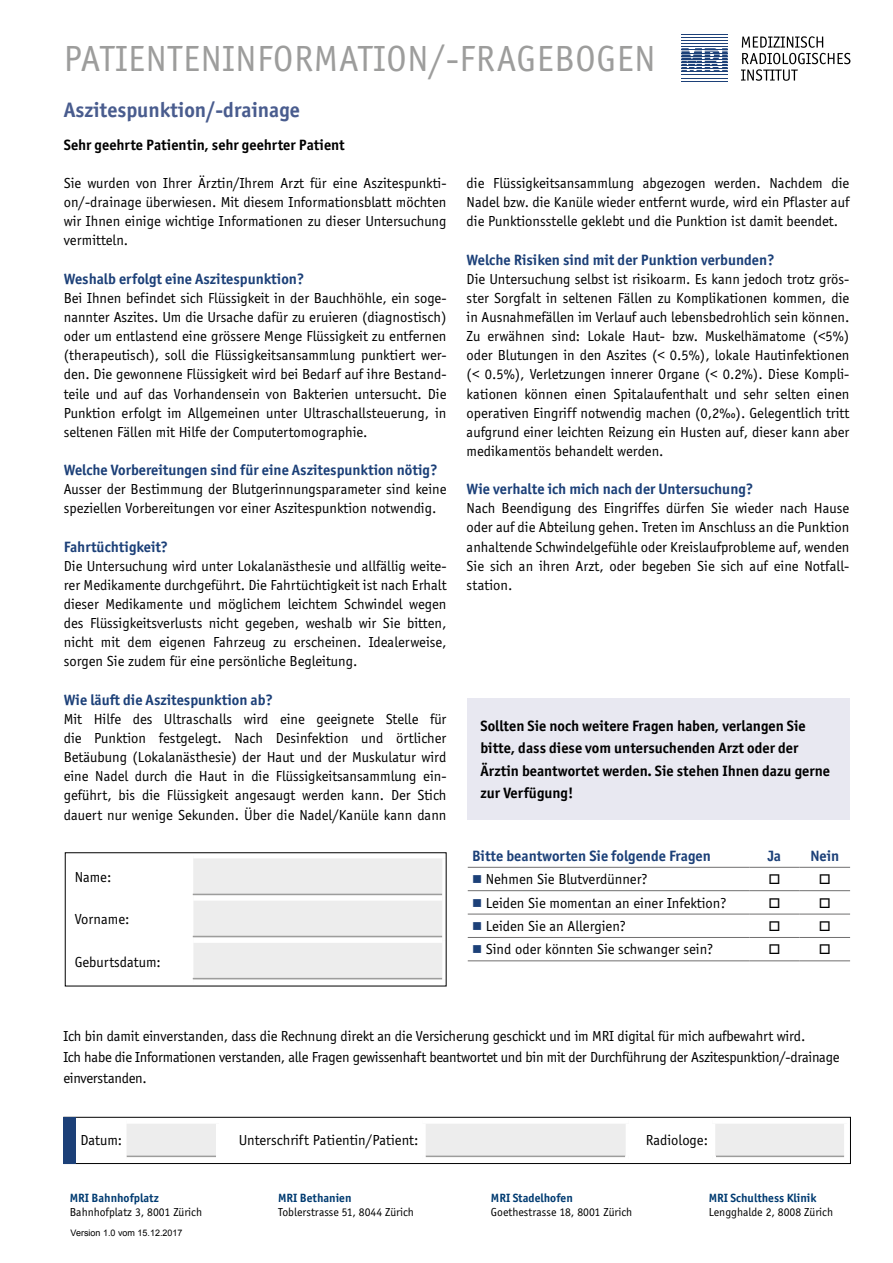
<style>
.page{position:relative;width:893px;height:1263px;background:#fff}
.page>*{position:absolute;margin:0;border:0;box-sizing:border-box;transform-origin:0 0}
.t1{font:37.5px "Officina Sans EFOP";letter-spacing:.02em;color:#9d9d9c}
.t2{font:700 21px "Officina Sans ITC Std";color:#495c8e}
.t3{font:15px/19.2px "Officina Sans EFOP";color:#000;text-align:justify}
.t4{font:700 15px "Officina Sans ITC Std";color:#1c4078}
.t5{font:15px/21px "Officina Sans EFOP";letter-spacing:-.02em;color:#000}
.t6{font:700 15px/22.5px "Officina Sans ITC Std";color:#000}
.t7{font:12px "Officina Sans EFOP";color:#000}
.t8{font:700 12px "Officina Sans ITC Std";color:#003b71}
.t9{font:9px "Arial";color:#000}
.s1{color:#1c4078}
</style>
<div class="page">
<svg style="left:741px;top:36px;width:109px;height:45px"></svg>
<svg style="left:681px;top:48px;width:47px;height:24px"></svg>
<hr style="left:681px;top:34px;width:47px;height:1px;background:#1c4078">
<hr style="left:681px;top:37px;width:47px;height:1px;background:#1c4078">
<hr style="left:681px;top:40px;width:47px;height:1px;background:#1c4078">
<hr style="left:681px;top:43px;width:47px;height:1px;background:#1c4078">
<hr style="left:681px;top:47px;width:47px;height:1px;background:#1c4078">
<hr style="left:681px;top:50px;width:47px;height:1px;background:#1c4078">
<hr style="left:681px;top:53px;width:47px;height:1px;background:#1c4078">
<hr style="left:681px;top:56px;width:47px;height:1px;background:#1c4078">
<hr style="left:681px;top:59px;width:47px;height:1px;background:#1c4078">
<hr style="left:681px;top:62px;width:47px;height:1px;background:#1c4078">
<hr style="left:681px;top:65px;width:47px;height:1px;background:#1c4078">
<hr style="left:681px;top:68px;width:47px;height:1px;background:#1c4078">
<hr style="left:681px;top:72px;width:47px;height:1px;background:#1c4078">
<hr style="left:681px;top:75px;width:47px;height:1px;background:#1c4078">
<hr style="left:681px;top:78px;width:47px;height:1px;background:#1c4078">
<hr style="left:681px;top:81px;width:47px;height:1px;background:#1c4078">
<svg style="left:126px;top:1124px;width:718px;height:32px"></svg>
<div style="left:216px;top:1124px;width:6px;height:32px;background:#fff"></div>
<div style="left:420px;top:1124px;width:6px;height:32px;background:#fff"></div>
<div style="left:626px;top:1124px;width:6px;height:32px;background:#fff"></div>
<div style="left:709px;top:1124px;width:6px;height:32px;background:#fff"></div>
<svg style="left:126px;top:1156px;width:90px;height:2px"></svg>
<svg style="left:425px;top:1156px;width:200px;height:2px"></svg>
<svg style="left:716px;top:1157px;width:128px;height:1px"></svg>
<div style="left:63px;top:1117px;width:788px;height:47px;border:1px solid #000"></div>
<hr style="left:127px;top:1155px;width:89px;height:2px;background:#9d9d9c">
<hr style="left:426px;top:1155px;width:199px;height:2px;background:#9d9d9c">
<hr style="left:716px;top:1155px;width:128px;height:2px;background:#9d9d9c">
<div style="left:468px;top:698px;width:382px;height:121px;background:#e8e8f1"></div>
<hr style="left:468px;top:867px;width:281px;height:1px;background:#706f6f">
<hr style="left:749px;top:867px;width:51px;height:1px;background:#706f6f">
<hr style="left:800px;top:867px;width:50px;height:1px;background:#706f6f">
<hr style="left:468px;top:890px;width:281px;height:1px;background:#706f6f">
<hr style="left:749px;top:890px;width:51px;height:1px;background:#706f6f">
<hr style="left:800px;top:890px;width:50px;height:1px;background:#706f6f">
<hr style="left:468px;top:914px;width:281px;height:1px;background:#706f6f">
<hr style="left:749px;top:914px;width:51px;height:1px;background:#706f6f">
<hr style="left:800px;top:914px;width:50px;height:1px;background:#706f6f">
<hr style="left:468px;top:937px;width:281px;height:1px;background:#706f6f">
<hr style="left:749px;top:937px;width:51px;height:1px;background:#706f6f">
<hr style="left:800px;top:937px;width:50px;height:1px;background:#706f6f">
<hr style="left:468px;top:960px;width:281px;height:1px;background:#706f6f">
<hr style="left:749px;top:960px;width:51px;height:1px;background:#706f6f">
<hr style="left:800px;top:960px;width:50px;height:1px;background:#706f6f">
<div style="left:192px;top:858px;width:250px;height:122px;background:#ededed"></div>
<div style="left:72px;top:937px;width:121px;height:6px;background:#fff"></div>
<div style="left:193px;top:937px;width:249px;height:6px;background:#fff"></div>
<svg style="left:442px;top:858px;width:5px;height:40px"></svg>
<svg style="left:442px;top:898px;width:5px;height:42px"></svg>
<svg style="left:442px;top:940px;width:5px;height:40px"></svg>
<div style="left:72px;top:895px;width:121px;height:6px;background:#fff"></div>
<div style="left:193px;top:895px;width:249px;height:6px;background:#fff"></div>
<hr style="left:193px;top:894px;width:249px;height:1px;background:#9d9d9c">
<hr style="left:193px;top:936px;width:249px;height:1px;background:#9d9d9c">
<hr style="left:193px;top:978px;width:249px;height:1px;background:#9d9d9c">
<div style="left:63px;top:1117px;width:13px;height:47px;background:#1c4078"></div>
<h1 class="t1" style="left:64px;top:38px;width:593px">PATIENTENINFORMATION/-FRAGEBOGEN</h1>
<h2 class="t2" style="left:64px;top:97px;width:238px">Aszitespunktion/-drainage</h2>
<p class="t6" style="left:64px;top:133px;width:283px">Sehr geehrte Patientin, sehr geehrter Patient</p>
<p class="t3" style="left:64px;top:174px;width:384px">Sie wurden von Ihrer Ärztin/Ihrem Arzt für eine Aszitespunkti&shy;on/-drainage überwiesen. Mit diesem Informationsblatt möchten wir Ihnen einige wichtige Informationen zu dieser Untersuchung vermitteln.</p>
<p class="t4" style="left:64px;top:269px;width:242px">Weshalb erfolgt eine Aszitespunktion?</p>
<p class="t3" style="left:64px;top:288px;width:384px">Bei Ihnen befindet sich Flüssigkeit in der Bauchhöhle, ein soge&shy;nannter Aszites. Um die Ursache dafür zu eruieren (diagnostisch) oder um entlastend eine grössere Menge Flüssigkeit zu entfernen (therapeutisch), soll die Flüssigkeitsansammlung punktiert wer&shy;den. Die gewonnene Flüssigkeit wird bei Bedarf auf ihre Bestand&shy;teile und auf das Vorhandensein von Bakterien untersucht. Die Punktion erfolgt im Allgemeinen unter Ultraschallsteuerung, in seltenen Fällen mit Hilfe der Computertomographie.</p>
<p class="t4" style="left:64px;top:461px;width:375px">Welche Vorbereitungen sind für eine Aszitespunktion nötig?</p>
<p class="t3" style="left:64px;top:480px;width:384px">Ausser der Bestimmung der Blutgerinnungsparameter sind keine speziellen Vorbereitungen vor einer Aszitespunktion notwendig.</p>
<p class="t4" style="left:64px;top:537px;width:106px">Fahrtüchtigkeit?</p>
<p class="t3" style="left:64px;top:556px;width:384px">Die Untersuchung wird unter Lokalanästhesie und allfällig weite&shy;rer Medikamente durchgeführt. Die Fahrtüchtigkeit ist nach Erhalt dieser Medikamente und möglichem leichtem Schwindel wegen des Flüssigkeitsverlusts nicht gegeben, weshalb wir Sie bitten, nicht mit dem eigenen Fahrzeug zu erscheinen. Idealerweise, sorgen Sie zudem für eine persönliche Begleitung.</p>
<p class="t4" style="left:64px;top:690px;width:211px">Wie läuft die Aszitespunktion ab?</p>
<p class="t3" style="left:64px;top:709px;width:384px">Mit Hilfe des Ultraschalls wird eine geeignete Stelle für die Punktion festgelegt. Nach Desinfektion und örtlicher Betäubung (Lokalanästhesie) der Haut und der Muskulatur wird eine Nadel durch die Haut in die Flüssigkeitsansammlung ein&shy;geführt, bis die Flüssigkeit angesaugt werden kann. Der Stich dauert nur wenige Sekunden. Über die Nadel/Kanüle kann dann</p>
<p class="t3" style="left:75px;top:868px;width:38px">Name:</p>
<p class="t3" style="left:75px;top:910px;width:56px">Vorname:</p>
<p class="t3" style="left:75px;top:952px;width:88px">Geburtsdatum:</p>
<p class="t3" style="left:467px;top:174px;width:384px">die Flüssigkeitsansammlung abgezogen werden. Nachdem die Nadel bzw. die Kanüle wieder entfernt wurde, wird ein Pflaster auf die Punktionsstelle geklebt und die Punktion ist damit beendet.</p>
<p class="t4" style="left:467px;top:250px;width:310px">Welche Risiken sind mit der Punktion verbunden?</p>
<p class="t3" style="left:467px;top:269px;width:384px">Die Untersuchung selbst ist risikoarm. Es kann jedoch trotz grös&shy;ster Sorgfalt in seltenen Fällen zu Komplikationen kommen, die in Ausnahmefällen im Verlauf auch lebensbedrohlich sein können.<br>Zu erwähnen sind: Lokale Haut- bzw. Muskelhämatome (&lt;5%) oder Blutungen in den Aszites (&lt; 0.5%), lokale Hautinfektionen (&lt; 0.5%), Verletzungen innerer Organe (&lt; 0.2%). Diese Kompli&shy;kationen können einen Spitalaufenthalt und sehr selten einen operativen Eingriff notwendig machen (0,2‰). Gelegentlich tritt aufgrund einer leichten Reizung ein Husten auf, dieser kann aber medikamentös behandelt werden.</p>
<p class="t4" style="left:467px;top:480px;width:288px">Wie verhalte ich mich nach der Untersuchung?</p>
<p class="t3" style="left:467px;top:499px;width:384px">Nach Beendigung des Eingriffes dürfen Sie wieder nach Hause oder auf die Abteilung gehen. Treten im Anschluss an die Punktion anhaltende Schwindelgefühle oder Kreislaufprobleme auf, wenden Sie sich an ihren Arzt, oder begeben Sie sich auf eine Notfall&shy;station.</p>
<p class="t6" style="left:480px;top:714px;width:351px">Sollten Sie noch weitere Fragen haben, verlangen Sie bitte, dass diese vom untersuchenden Arzt oder der Ärztin beantwortet werden. Sie stehen Ihnen dazu gerne zur Verfügung!</p>
<p class="t4" style="left:472px;top:847px;width:240px">Bitte beantworten Sie folgende Fragen</p>
<p class="t4" style="left:768px;top:847px;width:15px">Ja</p>
<p class="t4" style="left:810px;top:847px;width:30px">Nein</p>
<p class="t3" style="left:472px;top:870px;width:177px"><span class="s1">■</span> Nehmen Sie Blutverdünner?</p>
<p class="t3" style="left:472px;top:893px;width:256px"><span class="s1">■</span> Leiden Sie momentan an einer Infektion?</p>
<p class="t3" style="left:472px;top:917px;width:156px"><span class="s1">■</span> Leiden Sie an Allergien?</p>
<p class="t3" style="left:472px;top:940px;width:243px"><span class="s1">■</span> Sind oder könnten Sie schwanger sein?</p>
<p class="t5" style="left:63px;top:1025px;width:778px">Ich bin damit einverstanden, dass die Rechnung direkt an die Versicherung geschickt und im MRI digital für mich aufbewahrt wird.<br>Ich habe die Informationen verstanden, alle Fragen gewissenhaft beantwortet und bin mit der Durchführung der Aszitespunktion/-drainage einverstanden.</p>
<p class="t3" style="left:80px;top:1131px;width:43px">Datum:</p>
<p class="t3" style="left:239px;top:1131px;width:181px">Unterschrift Patientin/Patient:</p>
<p class="t3" style="left:646px;top:1131px;width:64px">Radiologe:</p>
<p class="t8" style="left:70px;top:1190px;width:91px">MRI Bahnhofplatz</p>
<p class="t7" style="left:70px;top:1206px;width:134px">Bahnhofplatz 3, 8001 Zürich</p>
<p class="t9" style="left:71px;top:1226px;width:114px">Version 1.0 vom 15.12.2017</p>
<p class="t8" style="left:278px;top:1190px;width:75px">MRI Bethanien</p>
<p class="t7" style="left:278px;top:1206px;width:137px">Toblerstrasse 51, 8044 Zürich</p>
<p class="t8" style="left:491px;top:1190px;width:83px">MRI Stadelhofen</p>
<p class="t7" style="left:491px;top:1206px;width:143px">Goethestrasse 18, 8001 Zürich</p>
<p class="t8" style="left:709px;top:1190px;width:109px">MRI Schulthess Klinik</p>
<p class="t7" style="left:709px;top:1206px;width:126px">Lengghalde 2, 8008 Zürich</p>
</div>
